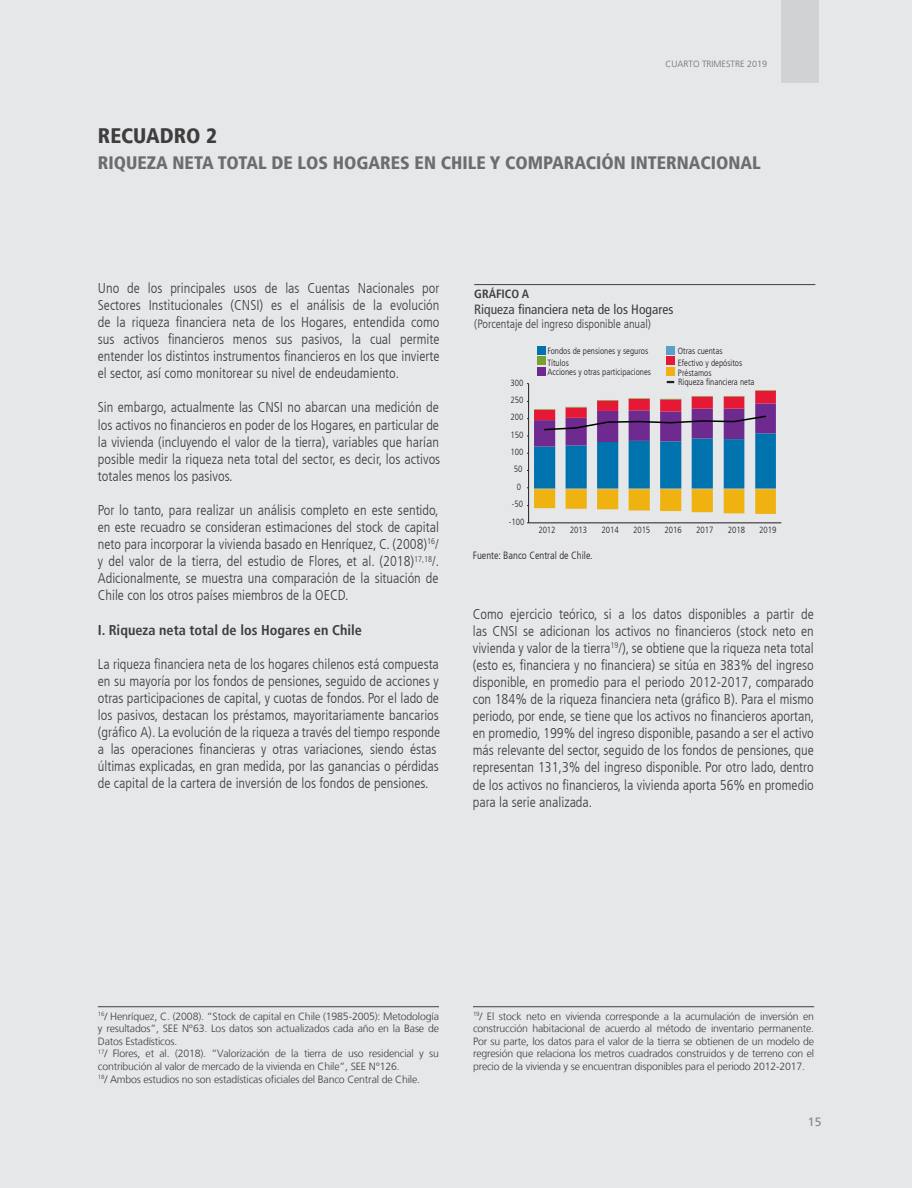
<style>
.page{position:relative;width:912px;height:1188px;background:#fff}
.page>*{position:absolute;margin:0;border:0;box-sizing:border-box;transform-origin:0 0}
.Recuadro{font:900 condensed 21px "Frutiger LT";color:#3e3e3f}
.Recuadro-2{font:900 condensed 18px "Frutiger LT";color:#6c6d70}
.Texto{font:300 condensed 14.25px/17.1px "Frutiger LT";color:#3e3e3f;text-align:justify}
.Texto-2{font:700 condensed 14.25px "Frutiger LT";color:#3e3e3f}
.t1{font:condensed 13.5px "Frutiger LT";color:#3e3e3f}
.t2{font:300 condensed 12px "Frutiger LT";color:#3e3e3f}
.t3{font:700 condensed 12px "Frutiger LT";color:#3e3e3f}
.t4{font:12px "Frutiger LT";color:#808285}
.t5{font:300 10.5px/12.6px "Frutiger LT";letter-spacing:-.015em;color:#3e3e3f;text-align:justify}
.t6{font:300 condensed 10.5px "Frutiger LT";color:#231f20}
.t7{font:300 condensed 9px/9px "Frutiger LT";color:#231f20}
.t8{font:300 9px "Frutiger LT";color:#6c6d70}
</style>
<div class="page">
<div style="left:0;top:0;width:911px;height:1188px;background:#e6e7e9"></div>
<div style="left:780px;top:0;width:38px;height:83px;background:#d1d2d4"></div>
<hr style="left:474px;top:284px;width:341px;height:1px;background:#3e3e3f">
<hr style="left:98px;top:1006px;width:341px;height:1px;background:#3e3e3f">
<hr style="left:473px;top:1006px;width:340px;height:1px;background:#3e3e3f">
<svg style="left:666px;top:381px;width:8px;height:2px"></svg>
<hr style="left:528px;top:522px;width:253px;height:1px;background:#231f20">
<hr style="left:528px;top:384px;width:1px;height:139px;background:#231f20">
<svg style="left:534px;top:390px;width:241px;height:124px"></svg>
<div style="left:537px;top:346px;width:8px;height:8px;background:#0073ae"></div>
<div style="left:537px;top:356px;width:8px;height:9px;background:#78a22d"></div>
<div style="left:666px;top:346px;width:8px;height:8px;background:#5b9fcb"></div>
<div style="left:666px;top:356px;width:8px;height:9px;background:#e51836"></div>
<div style="left:666px;top:367px;width:8px;height:9px;background:#efb211"></div>
<div style="left:537px;top:367px;width:8px;height:9px;background:#6e2a8e"></div>
<p class="t8" style="left:665px;top:59px;width:103px">CUARTO TRIMESTRE 2019</p>
<p class="Recuadro" style="left:98px;top:123px;width:121px">RECUADRO 2</p>
<p class="Recuadro-2" style="left:98px;top:152px;width:664px">RIQUEZA NETA TOTAL DE LOS HOGARES EN CHILE Y COMPARACIÓN INTERNACIONAL</p>
<p class="Texto" style="left:98px;top:280px;width:343px">Uno de los principales usos de las Cuentas Nacionales por Sectores Institucionales (CNSI) es el análisis de la evolución de la riqueza financiera neta de los Hogares, entendida como sus activos financieros menos sus pasivos, la cual permite entender los distintos instrumentos financieros en los que invierte el sector, así como monitorear su nivel de endeudamiento.</p>
<p class="Texto" style="left:98px;top:399px;width:344px">Sin embargo, actualmente las CNSI no abarcan una medición de los activos no financieros en poder de los Hogares, en particular de la vivienda (incluyendo el valor de la tierra), variables que harían posible medir la riqueza neta total del sector, es decir, los activos totales menos los pasivos.</p>
<p class="Texto" style="left:98px;top:502px;width:343px">Por lo tanto, para realizar un análisis completo en este sentido, en este recuadro se consideran estimaciones del stock de capital neto para incorporar la vivienda basado en Henríquez, C. (2008)<sup>16</sup>/ y del valor de la tierra, del estudio de Flores, et al. (2018)<sup>17,18</sup>/.<br>Adicionalmente, se muestra una comparación de la situación de Chile con los otros países miembros de la OECD.</p>
<p class="Texto-2" style="left:98px;top:621px;width:265px">I. Riqueza neta total de los Hogares en Chile</p>
<p class="Texto" style="left:98px;top:655px;width:344px;text-align:left">La riqueza financiera neta de los hogares chilenos está compuesta en su mayoría por los fondos de pensiones, seguido de acciones y otras participaciones de capital, y cuotas de fondos. Por el lado de los pasivos, destacan los préstamos, mayoritariamente bancarios (gráfico A). La evolución de la riqueza a través del tiempo responde a las operaciones financieras y otras variaciones, siendo éstas últimas explicadas, en gran medida, por las ganancias o pérdidas de capital de la cartera de inversión de los fondos de pensiones.</p>
<p class="t3" style="left:474px;top:286px;width:56px">GRÁFICO A</p>
<p class="t1" style="left:474px;top:301px;width:200px">Riqueza financiera neta de los Hogares</p>
<p class="t2" style="left:474px;top:317px;width:178px">(Porcentaje del ingreso disponible anual)</p>
<p class="t7" style="left:510px;top:378px;width:14px">300</p>
<p class="t7" style="left:510px;top:395px;width:14px">250</p>
<p class="t7" style="left:510px;top:413px;width:14px">200</p>
<p class="t7" style="left:510px;top:430px;width:14px">150</p>
<p class="t7" style="left:510px;top:448px;width:14px">100</p>
<p class="t7" style="left:513px;top:465px;width:10px">50</p>
<p class="t7" style="left:516px;top:482px;width:6px">0</p>
<p class="t7" style="left:511px;top:500px;width:13px">-50</p>
<p class="t7" style="left:508px;top:517px;width:17px">-100</p>
<p class="t7" style="left:547px;top:346px;width:102px">Fondos de pensiones y seguros</p>
<p class="t7" style="left:547px;top:368px;width:105px">Acciones y otras participaciones</p>
<p class="t7" style="left:677px;top:346px;width:46px">Otras cuentas</p>
<p class="t7" style="left:677px;top:369px;width:78px">Préstamos<br>Riqueza financiera neta</p>
<p class="t7" style="left:547px;top:358px;width:23px">Títulos</p>
<p class="t7" style="left:677px;top:358px;width:66px">Efectivo y depósitos</p>
<p class="t7" style="left:538px;top:526px;width:19px">2012</p>
<p class="t7" style="left:569px;top:526px;width:19px">2013</p>
<p class="t7" style="left:601px;top:526px;width:19px">2014</p>
<p class="t7" style="left:632px;top:526px;width:19px">2015</p>
<p class="t7" style="left:664px;top:526px;width:19px">2016</p>
<p class="t7" style="left:696px;top:526px;width:19px">2017</p>
<p class="t7" style="left:727px;top:526px;width:19px">2018</p>
<p class="t7" style="left:759px;top:526px;width:19px">2019</p>
<p class="t6" style="left:472px;top:550px;width:121px">Fuente: Banco Central de Chile.</p>
<p class="Texto" style="left:472px;top:605px;width:343px">Como ejercicio teórico, si a los datos disponibles a partir de las CNSI se adicionan los activos no financieros (stock neto en vivienda y valor de la tierra<sup>19</sup>/), se obtiene que la riqueza neta total (esto es, financiera y no financiera) se sitúa en 383% del ingreso disponible, en promedio para el periodo 2012-2017, comparado con 184% de la riqueza financiera neta (gráfico B). Para el mismo periodo, por ende, se tiene que los activos no financieros aportan, en promedio, 199% del ingreso disponible, pasando a ser el activo más relevante del sector, seguido de los fondos de pensiones, que representan 131,3% del ingreso disponible. Por otro lado, dentro de los activos no financieros, la vivienda aporta 56% en promedio para la serie analizada.</p>
<p class="t5" style="left:98px;top:1010px;width:342px"><sup>16</sup>/ Henríquez, C. (2008). “Stock de capital en Chile (1985-2005): Metodología y resultados”, SEE N°63. Los datos son actualizados cada año en la Base de Datos Estadísticos.</p>
<p class="t5" style="left:98px;top:1048px;width:342px"><sup>17</sup>/ Flores, et al. (2018). “Valorización de la tierra de uso residencial y su contribución al valor de mercado de la vivienda en Chile”, SEE N°126.</p>
<p class="t5" style="left:98px;top:1073px;width:323px"><sup>18</sup>/ Ambos estudios no son estadísticas oficiales del Banco Central de Chile.</p>
<p class="t5" style="left:473px;top:1010px;width:342px"><sup>19</sup>/ El stock neto en vivienda corresponde a la acumulación de inversión en construcción habitacional de acuerdo al método de inventario permanente.<br>Por su parte, los datos para el valor de la tierra se obtienen de un modelo de regresión que relaciona los metros cuadrados construidos y de terreno con el precio de la vivienda y se encuentran disponibles para el periodo 2012-2017.</p>
<p class="t4" style="left:807px;top:1114px;width:15px">15</p>
</div>
